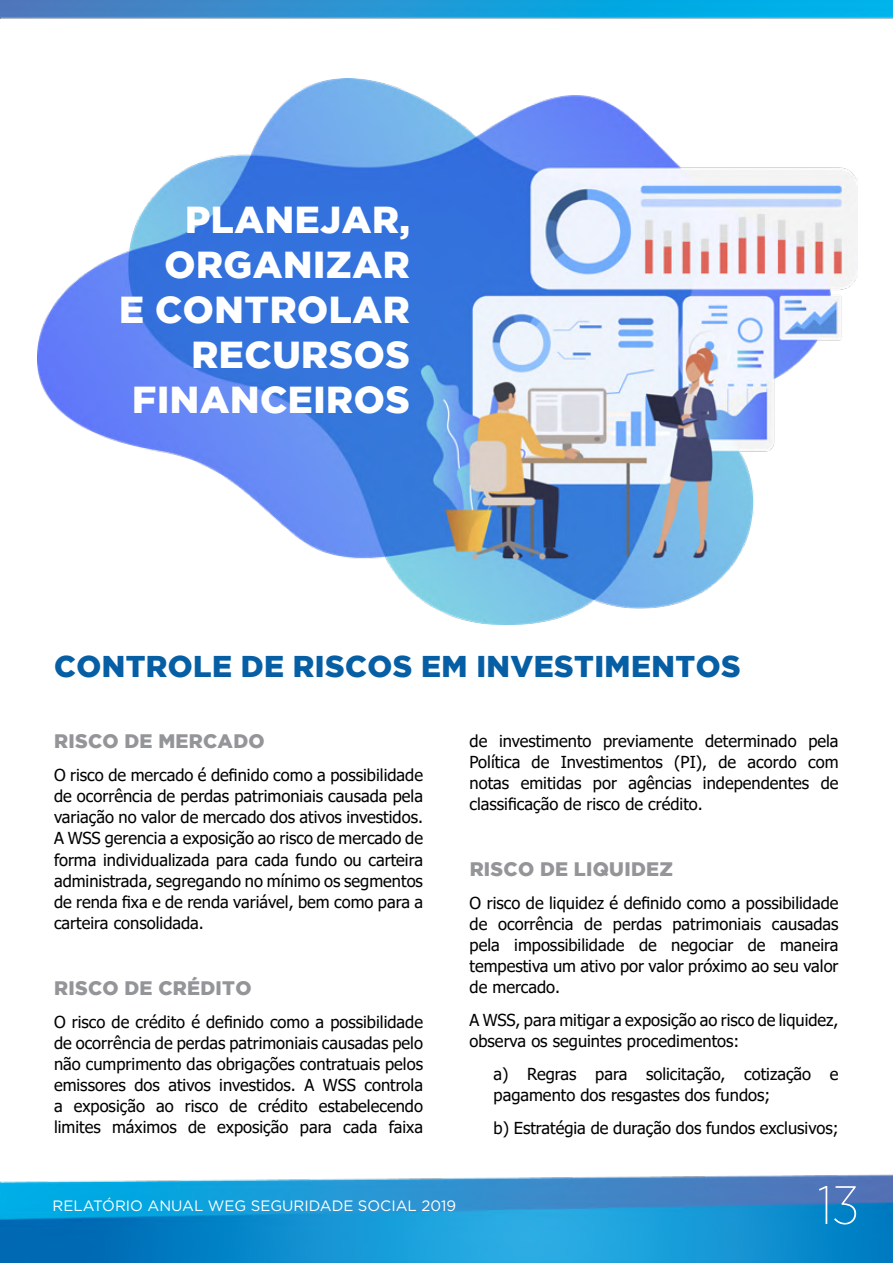
<style>
.page{position:relative;width:893px;height:1263px;background:#fff}
.page>*{position:absolute;margin:0;border:0;box-sizing:border-box;transform-origin:0 0}
.t1{font:200 54px "Gotham Narrow";color:#fff}
.t2{font:900 37.5px/45px "Gotham";letter-spacing:.015em;color:#fff;text-align:right}
.t3{font:900 30px "Gotham";letter-spacing:.015em;color:#065ea4}
.t4{font:900 19.5px "Gotham";letter-spacing:.015em;color:#939598}
.t5{font:16.5px/21px "Tahoma";color:#000101;text-align:justify}
.t6{font:15px "Gotham";color:#fff}
</style>
<div class="page">
<img style="left:0;top:0;width:893px;height:1263px">
<img style="left:38px;top:78px;width:819px;height:547px">
<h2 class="t2" style="left:119px;top:196px;width:292px">PLANEJAR,<br>ORGANIZAR<br>E CONTROLAR<br>RECURSOS<br>FINANCEIROS</h2>
<h3 class="t3" style="left:54px;top:649px;width:688px">CONTROLE DE RISCOS EM INVESTIMENTOS</h3>
<p class="t4" style="left:54px;top:730px;width:212px">RISCO DE MERCADO</p>
<p class="t5" style="left:54px;top:766px;width:371px">O risco de mercado é definido como a possibilidade de ocorrência de perdas patrimoniais causada pela variação no valor de mercado dos ativos investidos.<br>A WSS gerencia a exposição ao risco de mercado de forma individualizada para cada fundo ou carteira administrada, segregando no mínimo os segmentos de renda fixa e de renda variável, bem como para a carteira consolidada.</p>
<p class="t4" style="left:54px;top:976px;width:199px">RISCO DE CRÉDITO</p>
<p class="t5" style="left:54px;top:1012px;width:371px">O risco de crédito é definido como a possibilidade de ocorrência de perdas patrimoniais causadas pelo não cumprimento das obrigações contratuais pelos emissores dos ativos investidos. A WSS controla a exposição ao risco de crédito estabelecendo limites máximos de exposição para cada faixa</p>
<p class="t5" style="left:470px;top:731px;width:371px">de investimento previamente determinado pela Política de Investimentos (PI), de acordo com notas emitidas por agências independentes de classificação de risco de crédito.</p>
<p class="t4" style="left:470px;top:858px;width:205px">RISCO DE LIQUIDEZ</p>
<p class="t5" style="left:470px;top:893px;width:371px">O risco de liquidez é definido como a possibilidade de ocorrência de perdas patrimoniais causadas pela impossibilidade de negociar de maneira tempestiva um ativo por valor próximo ao seu valor de mercado.</p>
<p class="t5" style="left:470px;top:1010px;width:371px">A WSS, para mitigar a exposição ao risco de liquidez, observa os seguintes procedimentos:</p>
<p class="t5" style="left:494px;top:1064px;width:346px">a) Regras para solicitação, cotização e pagamento dos resgastes dos fundos;</p>
<p class="t5" style="left:494px;top:1118px;width:347px">b) Estratégia de duração dos fundos exclusivos;</p>
<p class="t6" style="left:53px;top:1196px;width:405px">RELATÓRIO ANUAL WEG SEGURIDADE SOCIAL 2019</p>
<h1 class="t1" style="left:817px;top:1172px;width:43px">13</h1>
</div>
